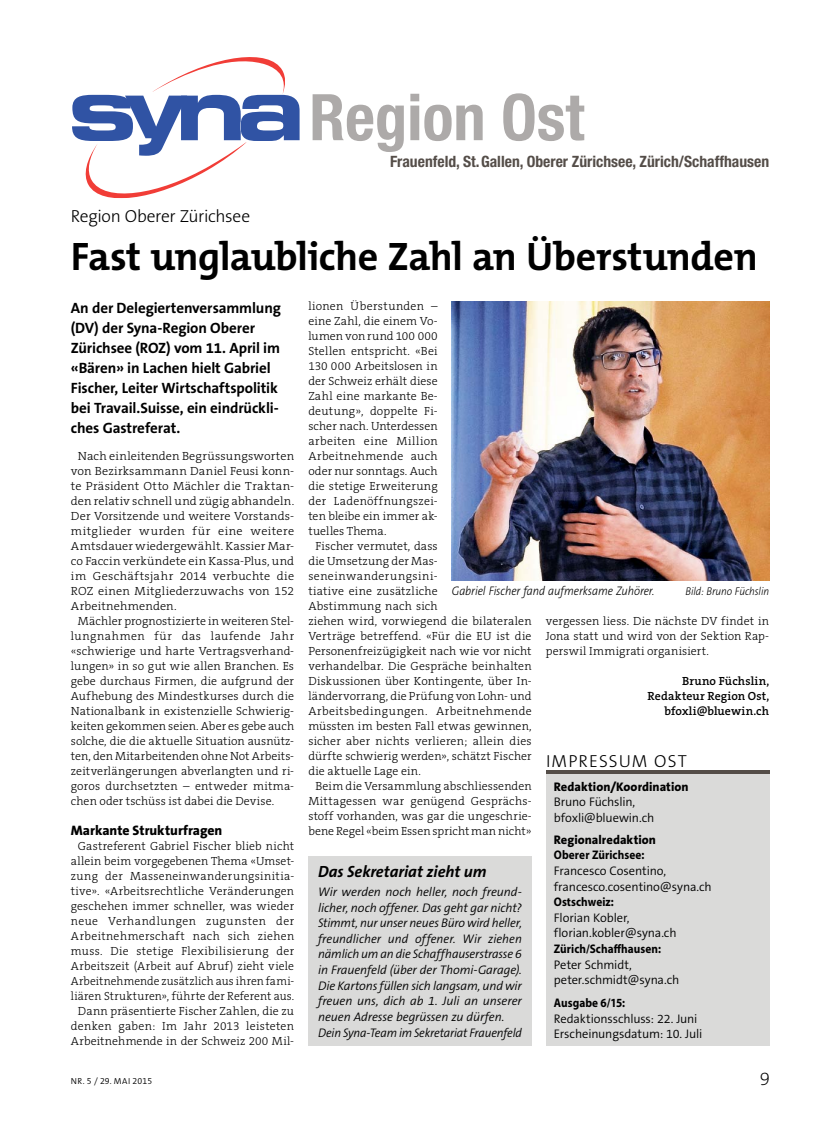
<style>
.page{position:relative;width:833px;height:1134px;background:#fff}
.page>*{position:absolute;margin:0;border:0;box-sizing:border-box;transform-origin:0 0}
.t1{font:700 condensed 64.38px "Helvetica Neue LT Std";color:#adaaa9}
.t2{font:700 40px "The Mix B W7";letter-spacing:-.015em;color:#000}
.t3{font:200 18.75px "The Sans B W2";color:#000}
.t4{font:300 17.5px "The Sans B W3";letter-spacing:-.005em;color:#000}
.t5{font:300 17.5px "The Sans B W3";letter-spacing:.065em;color:#000}
.t6{font:italic 700 16.25px "The Sans B W7";letter-spacing:-.005em;color:#000}
.t7{font:700 condensed 15.62px "Helvetica Neue";color:#544d48}
.t8{font:700 15px/20px "The Sans B W7";letter-spacing:-.005em;color:#000}
.t9{font:800 13.75px "The Sans B W8";letter-spacing:-.005em;color:#000}
.t10{font:italic 300 12.5px/15.6px "The Sans B W4";letter-spacing:-.01em;color:#000}
.t11{font:300 12.5px/15.6px "The Sans B W4";letter-spacing:-.01em;color:#000}
.t12{font:700 12.5px "Myriad Pro";letter-spacing:.005em;color:#000;scale:.9 1}
.t13{font:800 12.5px "The Sans B W8";letter-spacing:.005em;color:#000}
.t14{font:italic 300 12.5px "The Sans B W3";letter-spacing:-.01em;color:#000;scale:.9 1}
.t15{font:300 11.88px/15px "The Serif B W3";letter-spacing:.015em;color:#000;text-align:center}
.t16{font:300 11.88px "The Serif B W3";letter-spacing:.035em;color:#000}
.t17{font:600 11.88px/15px "The Serif B W6";letter-spacing:.01em;color:#000;text-align:right}
.t18{font:300 11.88px "The Serif B W3";letter-spacing:.045em;color:#000}
.t19{font:300 11.88px "The Serif B W3";letter-spacing:.04em;color:#000}
.t20{font:italic 300 11.25px "The Sans B W3";letter-spacing:-.005em;color:#000;scale:.9 1}
.t21{font:300 8.75px "The Sans B W4";letter-spacing:.015em;color:#000}
</style>
<div class="page">
<svg style="left:72px;top:57px;width:228px;height:141px"></svg>
<div style="left:546px;top:771px;width:223px;height:274px;background:#dadad9"></div>
<hr style="left:546px;top:771px;width:223px;height:3px;background:#544d48">
<div style="left:308px;top:856px;width:223px;height:189px;background:#dadad9"></div>
<img style="left:452px;top:302px;width:317px;height:278px">
<h1 class="t1" style="left:309px;top:78px;width:276px">Region Ost</h1>
<h3 class="t7" style="left:390px;top:152px;width:381px">Frauenfeld, St.Gallen, Oberer Zürichsee, Zürich/Schaffhausen</h3>
<h3 class="t4" style="left:71px;top:205px;width:181px">Region Oberer Zürichsee</h3>
<h2 class="t2" style="left:71px;top:231px;width:688px">Fast unglaubliche Zahl an Überstunden</h2>
<p class="t8" style="left:71px;top:298px;width:211px">An der Delegiertenversammlung (DV) der Syna-Region Oberer<br>Zürichsee (ROZ) vom 11. April im «Bären» in Lachen hielt Gabriel<br>Fischer, Leiter Wirtschaftspolitik bei Travail.Suisse, ein eindrückli&shy;ches Gastreferat.</p>
<p class="t15" style="left:78px;top:449px;width:218px">Nach einleitenden Begrüssungsworten</p>
<p class="t15" style="left:71px;top:464px;width:225px">von Bezirksammann Daniel Feusi konn-</p>
<p class="t15" style="left:71px;top:479px;width:225px">te Präsident Otto Mächler die Traktan-</p>
<p class="t15" style="left:71px;top:494px;width:225px">den relativ schnell und zügig abhandeln.</p>
<p class="t15" style="left:71px;top:509px;width:225px">Der Vorsitzende und weitere Vorstands-</p>
<p class="t16" style="left:71px;top:524px;width:225px">mitglieder wurden für eine weitere</p>
<p class="t15" style="left:71px;top:539px;width:225px">Amtsdauer wiedergewählt. Kassier Mar-</p>
<p class="t15" style="left:71px;top:554px;width:225px">co Faccin verkündete ein Kassa-Plus, und</p>
<p class="t15" style="left:71px;top:569px;width:225px">im Geschäftsjahr 2014 verbuchte die</p>
<p class="t15" style="left:71px;top:584px;width:225px">ROZ einen Mitgliederzuwachs von 152</p>
<p class="t15" style="left:71px;top:599px;width:107px">Arbeitnehmenden.</p>
<p class="t15" style="left:78px;top:614px;width:218px">Mächler prognostizierte in weiteren Stel-</p>
<p class="t18" style="left:71px;top:629px;width:225px">lungnahmen für das laufende Jahr</p>
<p class="t15" style="left:71px;top:644px;width:225px">«schwierige und harte Vertragsverhand-</p>
<p class="t15" style="left:71px;top:659px;width:225px">lungen» in so gut wie allen Branchen. Es</p>
<p class="t15" style="left:71px;top:674px;width:225px">gebe durchaus Firmen, die aufgrund der</p>
<p class="t15" style="left:71px;top:689px;width:225px">Aufhebung des Mindestkurses durch die</p>
<p class="t15" style="left:71px;top:704px;width:225px">Nationalbank in existenzielle Schwierig-</p>
<p class="t15" style="left:71px;top:719px;width:225px">keiten gekommen seien. Aber es gebe auch</p>
<p class="t15" style="left:71px;top:734px;width:225px">solche, die die aktuelle Situation ausnütz-</p>
<p class="t15" style="left:71px;top:749px;width:225px">ten, den Mitarbeitenden ohne Not Arbeits-</p>
<p class="t15" style="left:71px;top:764px;width:225px">zeitverlängerungen abverlangten und ri-</p>
<p class="t15" style="left:71px;top:779px;width:225px">goros durchsetzten – entweder mitma-</p>
<p class="t15" style="left:71px;top:794px;width:205px">chen oder tschüss ist dabei die Devise.</p>
<p class="t9" style="left:71px;top:822px;width:153px">Markante Strukturfragen</p>
<p class="t15" style="left:71px;top:839px;width:225px">Gastreferent Gabriel Fischer blieb nicht allein beim vorgegebenen Thema «Umset&shy;zung der Masseneinwanderungsinitia&shy;tive». «Arbeitsrechtliche Veränderungen geschehen immer schneller, was wieder neue Verhandlungen zugunsten der Arbeitnehmerschaft nach sich ziehen muss. Die stetige Flexibilisierung der Arbeitszeit (Arbeit auf Abruf) zieht viele Arbeitnehmende zusätzlich aus ihren fami&shy;liären Strukturen», führte der Referent aus.<br>Dann präsentierte Fischer Zahlen, die zu denken gaben: Im Jahr 2013 leisteten Arbeitnehmende in der Schweiz 200 Mil-</p>
<p class="t15" style="left:308px;top:299px;width:131px">lionen Überstunden –</p>
<p class="t15" style="left:308px;top:314px;width:131px">eine Zahl, die einem Vo-</p>
<p class="t15" style="left:308px;top:329px;width:131px">lumen von rund 100 000</p>
<p class="t15" style="left:308px;top:344px;width:131px">Stellen entspricht. «Bei</p>
<p class="t15" style="left:308px;top:359px;width:131px">130 000 Arbeitslosen in</p>
<p class="t15" style="left:308px;top:374px;width:131px">der Schweiz erhält diese</p>
<p class="t15" style="left:308px;top:389px;width:131px">Zahl eine markante Be-</p>
<p class="t15" style="left:308px;top:404px;width:131px">deutung», doppelte Fi-</p>
<p class="t15" style="left:308px;top:419px;width:131px">scher nach. Unterdessen</p>
<p class="t16" style="left:308px;top:434px;width:131px">arbeiten eine Million</p>
<p class="t15" style="left:308px;top:449px;width:131px">Arbeitnehmende auch</p>
<p class="t15" style="left:308px;top:464px;width:131px">oder nur sonntags. Auch</p>
<p class="t15" style="left:308px;top:479px;width:131px">die stetige Erweiterung</p>
<p class="t15" style="left:308px;top:494px;width:131px">der Ladenöffnungszei-</p>
<p class="t15" style="left:308px;top:509px;width:131px">ten bleibe ein immer ak-</p>
<p class="t15" style="left:308px;top:524px;width:80px">tuelles Thema.</p>
<p class="t15" style="left:315px;top:539px;width:124px">Fischer vermutet, dass</p>
<p class="t15" style="left:308px;top:554px;width:131px">die Umsetzung der Mas-</p>
<p class="t19" style="left:308px;top:568px;width:131px">seneinwanderungsini-</p>
<p class="t15" style="left:308px;top:584px;width:131px">tiative eine zusätzliche</p>
<p class="t15" style="left:308px;top:599px;width:131px">Abstimmung nach sich</p>
<p class="t15" style="left:308px;top:614px;width:225px">ziehen wird, vorwiegend die bilateralen</p>
<p class="t15" style="left:308px;top:629px;width:225px">Verträge betreffend. «Für die EU ist die</p>
<p class="t15" style="left:308px;top:644px;width:225px">Personenfreizügigkeit nach wie vor nicht</p>
<p class="t15" style="left:308px;top:659px;width:225px">verhandelbar. Die Gespräche beinhalten</p>
<p class="t15" style="left:308px;top:674px;width:225px">Diskussionen über Kontingente, über In-</p>
<p class="t15" style="left:308px;top:689px;width:225px">ländervorrang, die Prüfung von Lohn- und</p>
<p class="t16" style="left:308px;top:703px;width:225px">Arbeitsbedingungen. Arbeitnehmende</p>
<p class="t15" style="left:308px;top:719px;width:225px">müssten im besten Fall etwas gewinnen,</p>
<p class="t15" style="left:308px;top:734px;width:225px">sicher aber nichts verlieren; allein dies</p>
<p class="t15" style="left:308px;top:749px;width:225px">dürfte schwierig werden», schätzt Fischer</p>
<p class="t15" style="left:308px;top:764px;width:114px">die aktuelle Lage ein.</p>
<p class="t15" style="left:315px;top:779px;width:218px">Beim die Versammlung abschliessenden</p>
<p class="t15" style="left:308px;top:794px;width:225px">Mittagessen war genügend Gesprächs-</p>
<p class="t15" style="left:308px;top:809px;width:225px">stoff vorhanden, was gar die ungeschrie-</p>
<p class="t15" style="left:308px;top:824px;width:225px">bene Regel «beim Essen spricht man nicht»</p>
<p class="t14" style="left:452px;top:584px;width:227px">Gabriel Fischer fand aufmerksame Zuhörer.</p>
<p class="t20" style="left:685px;top:585px;width:95px">Bild: Bruno Füchslin</p>
<p class="t15" style="left:546px;top:614px;width:225px;text-align:justify">vergessen liess. Die nächste DV findet in Jona statt und wird von der Sektion Rap&shy;perswil Immigrati organisiert.</p>
<p class="t17" style="left:647px;top:674px;width:123px">Bruno Füchslin,<br>Redakteur Region Ost, bfoxli@bluewin.ch</p>
<h3 class="t5" style="left:546px;top:750px;width:142px">Impressum ost</h3>
<p class="t13" style="left:554px;top:778px;width:136px">Redaktion/Koordination</p>
<p class="t11" style="left:554px;top:794px;width:102px">Bruno Füchslin, bfoxli@bluewin.ch</p>
<p class="t13" style="left:554px;top:831px;width:104px">Regionalredaktion</p>
<p class="t12" style="left:554px;top:847px;width:102px">Oberer Zürichsee:</p>
<p class="t11" style="left:554px;top:863px;width:159px">Francesco Cosentino, francesco.cosentino@syna.ch</p>
<p class="t12" style="left:554px;top:894px;width:68px">Ostschweiz:</p>
<p class="t11" style="left:554px;top:910px;width:124px">Florian Kobler, florian.kobler@syna.ch</p>
<p class="t12" style="left:554px;top:941px;width:121px">Zürich/Schaffhausen:</p>
<p class="t11" style="left:554px;top:957px;width:127px">Peter Schmidt, peter.schmidt@syna.ch</p>
<p class="t12" style="left:554px;top:995px;width:81px">Ausgabe 6/15:</p>
<p class="t11" style="left:554px;top:1011px;width:150px">Redaktionsschluss: 22. Juni<br>Erscheinungsdatum: 10. Juli</p>
<h3 class="t6" style="left:318px;top:861px;width:170px">Das Sekretariat zieht um</h3>
<p class="t10" style="left:318px;top:884px;width:205px">Wir werden noch heller, noch freund&shy;licher, noch offener. Das geht gar nicht?<br>Stimmt, nur unser neues Büro wird heller, freundlicher und offener. Wir ziehen nämlich um an die Schaffhauserstrasse 6 in Frauenfeld (über der Thomi-Garage).<br>Die Kartons füllen sich langsam, und wir freuen uns, dich ab 1. Juli an unserer neuen Adresse begrüssen zu dürfen.<br>Dein Syna-Team im Sekretariat Frauenfeld</p>
<p class="t21" style="left:71px;top:1075px;width:83px">Nr. 5 / 29. Mai 2015</p>
<h3 class="t3" style="left:759px;top:1066px;width:12px">9</h3>
</div>
